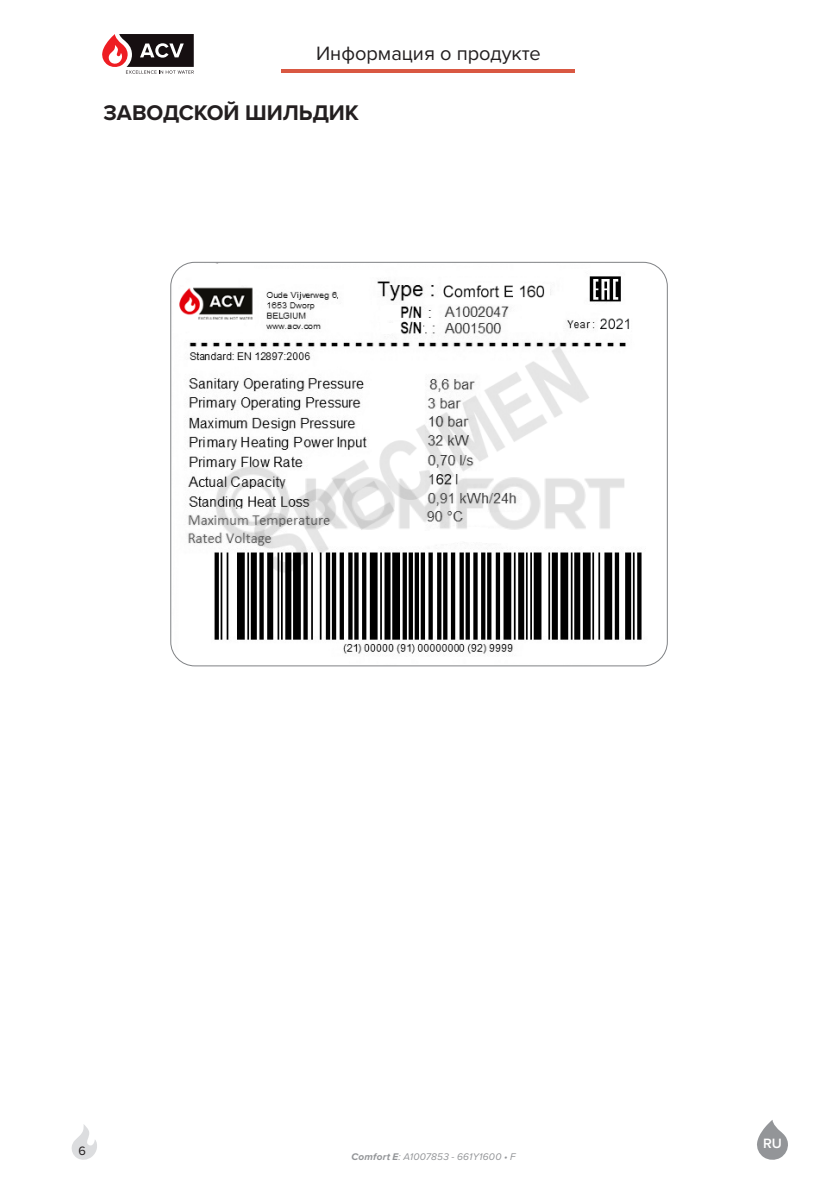
<style>
.page{position:relative;width:840px;height:1191px;background:#fff}
.page>*{position:absolute;margin:0;border:0;box-sizing:border-box;transform-origin:0 0}
.TITRE_PARA{font:700 22px "Proxima Nova";letter-spacing:-.005em;color:#231f20}
.t1{font:20px "Proxima Nova";color:#231f20}
.t2{font:600 14px "Proxima Nova";color:#fff}
.t3{font:12.6px "Proxima Nova";color:#231f20}
.t4{font:italic 10px "Proxima Nova";letter-spacing:.02em;color:#939598}
.s1{font-weight:700}
</style>
<div class="page">
<hr style="left:281px;top:69px;width:293px;height:4px;background:#d95842">
<img style="left:171px;top:262px;width:496px;height:404px">
<svg style="left:102px;top:34px;width:92px;height:40px"></svg>
<svg style="left:757px;top:1120px;width:31px;height:40px"></svg>
<svg style="left:71px;top:1124px;width:26px;height:36px"></svg>
<img style="left:210px;top:457px;width:419px;height:92px">
<h2 class="t1" style="left:316px;top:38px;width:226px">Информация о продукте</h2>
<p class="TITRE_PARA" style="left:103px;top:97px;width:257px">ЗАВОДСКОЙ ШИЛЬДИК</p>
<p class="t3" style="left:78px;top:1141px;width:9px">6</p>
<p class="t4" style="left:351px;top:1149px;width:166px"><span class="s1">Comfort E</span>: A1007853 - 661Y1600 • F</p>
<h3 class="t2" style="left:762px;top:1132px;width:20px">RU</h3>
</div>
